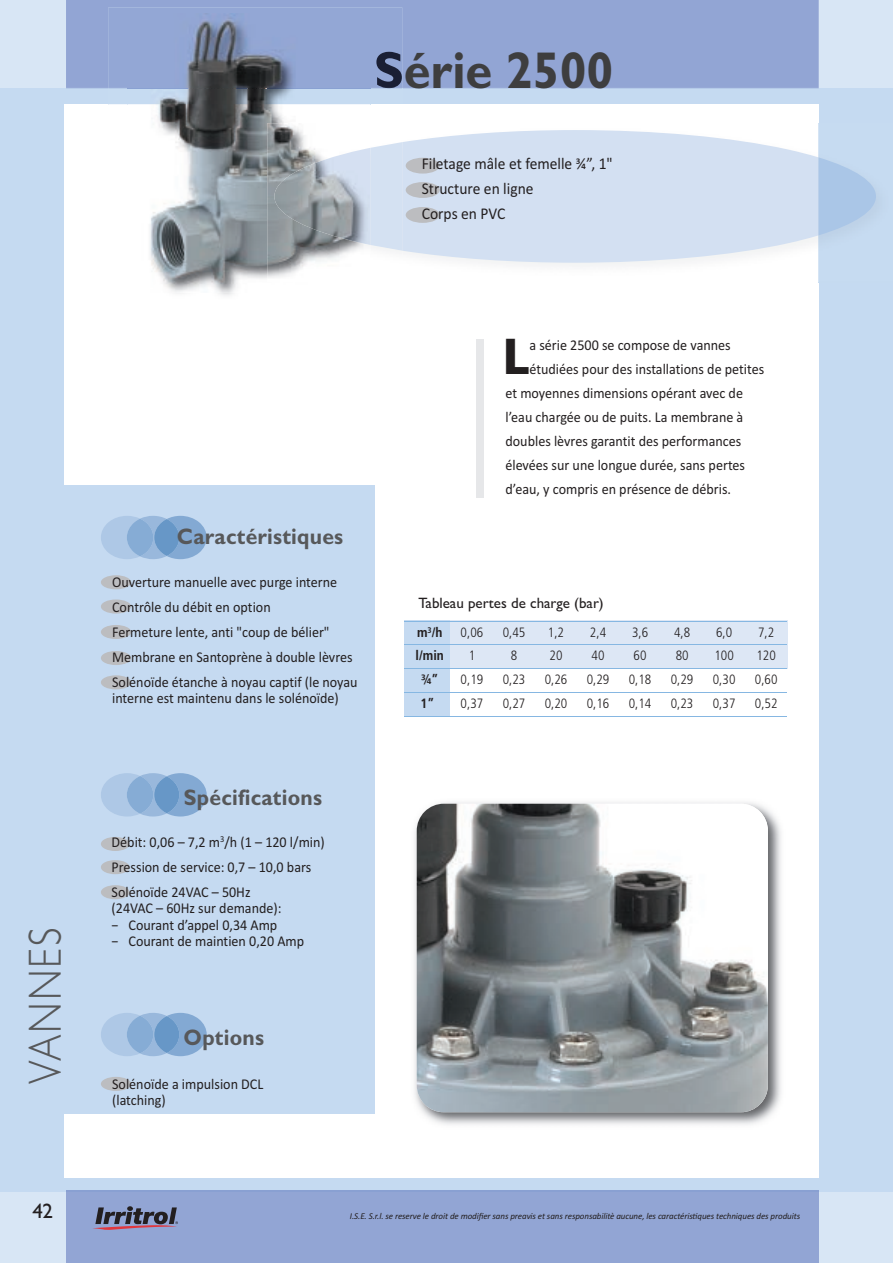
<style>
.page{position:relative;width:893px;height:1263px;background:#c5daf1}
.page>*{position:absolute;margin:0;border:0;box-sizing:border-box;transform-origin:0 0}
.t1{font:700 51.9px "Gill Sans";color:#3e3e3f;scale:.94 1}
.t2{font:900 50.4px "Frutiger";color:#231f20;scale:.94 1}
.t3{font:300 46.65px "Gill Sans";letter-spacing:.05em;color:#57585a;scale:.85 1}
.t4{font:700 22.5px "Gill Sans";letter-spacing:.01em;color:#57585a;scale:.94 1}
.t5{font:21px "Gill Sans";color:#231f20}
.t6{font:16.5px/25px "Calibri";color:#231f20;scale:.94 1}
.t7{font:15px/25px "Calibri";color:#231f20;scale:.94 1}
.t8{font:15px "Gill Sans";color:#231f20}
.t9{font:300 condensed 13.5px "Frutiger";color:#231f20}
.t10{font:700 condensed 13.5px "Frutiger";color:#231f20}
.t11{font:italic 9px "Calibri";letter-spacing:-.01em;color:#231f20}
</style>
<div class="page">
<div style="left:0;top:0;width:893px;height:88px;background:#d8e6f5"></div>
<div style="left:0;top:1192px;width:893px;height:71px;background:#d8e6f5"></div>
<hr style="left:66px;top:1191px;width:753px;height:1px;background:#89a0d2">
<div style="left:66px;top:1192px;width:753px;height:71px;background:#92a5d4"></div>
<hr style="left:402px;top:88px;width:417px;height:1px;background:#89a0d2">
<hr style="left:66px;top:88px;width:42px;height:1px;background:#89a0d2">
<div style="left:66px;top:0;width:753px;height:88px;background:#92a5d4"></div>
<div style="left:64px;top:104px;width:754px;height:1074px;background:#fff"></div>
<svg style="left:93px;top:1206px;width:85px;height:24px"></svg>
<div style="left:50px;top:485px;width:325px;height:629px;background:#c5daf1"></div>
<div style="left:101px;top:575px;width:30px;height:14px;background:#bcbdc0;border-radius:50%"></div>
<div style="left:101px;top:651px;width:30px;height:14px;background:#bcbdc0;border-radius:50%"></div>
<div style="left:101px;top:625px;width:30px;height:14px;background:#bcbdc0;border-radius:50%"></div>
<div style="left:101px;top:599px;width:30px;height:14px;background:#bcbdc0;border-radius:50%"></div>
<div style="left:101px;top:675px;width:30px;height:14px;background:#bcbdc0;border-radius:50%"></div>
<svg style="left:101px;top:516px;width:106px;height:43px;background:#94b5da"></svg>
<svg style="left:101px;top:773px;width:106px;height:43px;background:#94b5da"></svg>
<svg style="left:101px;top:1013px;width:106px;height:43px;background:#94b5da"></svg>
<div style="left:101px;top:885px;width:29px;height:14px;background:#bcbdc0;border-radius:50%"></div>
<div style="left:101px;top:837px;width:29px;height:14px;background:#bcbdc0;border-radius:50%"></div>
<div style="left:101px;top:860px;width:29px;height:14px;background:#bcbdc0;border-radius:50%"></div>
<div style="left:101px;top:1077px;width:30px;height:14px;background:#bcbdc0;border-radius:50%"></div>
<svg style="left:819px;top:158px;width:57px;height:77px"></svg>
<svg style="left:402px;top:130px;width:416px;height:133px;background:#d7e2f2"></svg>
<div style="left:476px;top:339px;width:8px;height:158px;background:#e6e7e9"></div>
<img style="left:159px;top:89px;width:133px;height:15px">
<img style="left:108px;top:7px;width:294px;height:82px">
<img style="left:376px;top:52px;width:26px;height:36px">
<img style="left:127px;top:14px;width:243px;height:75px">
<img style="left:127px;top:104px;width:243px;height:189px">
<img style="left:267px;top:123px;width:103px;height:159px">
<img style="left:274px;top:148px;width:96px;height:97px">
<div style="left:406px;top:158px;width:34px;height:16px;background:#bcbdc0;border-radius:50%"></div>
<div style="left:406px;top:182px;width:34px;height:16px;background:#bcbdc0;border-radius:50%"></div>
<div style="left:406px;top:207px;width:34px;height:16px;background:#bcbdc0;border-radius:50%"></div>
<img style="left:414px;top:802px;width:367px;height:323px">
<img style="left:417px;top:804px;width:351px;height:308px">
<div style="left:404px;top:621px;width:47px;height:24px;background:#c5daf1"></div>
<div style="left:451px;top:621px;width:42px;height:24px;background:#dde7f5"></div>
<div style="left:493px;top:621px;width:42px;height:24px;background:#dde7f5"></div>
<div style="left:535px;top:621px;width:42px;height:24px;background:#dde7f5"></div>
<div style="left:577px;top:621px;width:42px;height:24px;background:#dde7f5"></div>
<div style="left:619px;top:621px;width:42px;height:24px;background:#dde7f5"></div>
<div style="left:661px;top:621px;width:42px;height:24px;background:#dde7f5"></div>
<div style="left:703px;top:621px;width:42px;height:24px;background:#dde7f5"></div>
<div style="left:745px;top:621px;width:42px;height:24px;background:#dde7f5"></div>
<div style="left:404px;top:645px;width:47px;height:24px;background:#c5daf1"></div>
<div style="left:451px;top:645px;width:42px;height:24px;background:#dde7f5"></div>
<div style="left:493px;top:645px;width:42px;height:24px;background:#dde7f5"></div>
<div style="left:535px;top:645px;width:42px;height:24px;background:#dde7f5"></div>
<div style="left:577px;top:645px;width:42px;height:24px;background:#dde7f5"></div>
<div style="left:619px;top:645px;width:42px;height:24px;background:#dde7f5"></div>
<div style="left:661px;top:645px;width:42px;height:24px;background:#dde7f5"></div>
<div style="left:703px;top:645px;width:42px;height:24px;background:#dde7f5"></div>
<div style="left:745px;top:645px;width:42px;height:24px;background:#dde7f5"></div>
<div style="left:404px;top:669px;width:47px;height:24px;background:#c5daf1"></div>
<div style="left:404px;top:693px;width:47px;height:24px;background:#c5daf1"></div>
<hr style="left:404px;top:621px;width:383px;height:1px;background:#86b7e2">
<hr style="left:404px;top:645px;width:383px;height:1px;background:#86b7e2">
<hr style="left:404px;top:668px;width:383px;height:1px;background:#86b7e2">
<hr style="left:404px;top:692px;width:383px;height:1px;background:#86b7e2">
<hr style="left:404px;top:716px;width:383px;height:1px;background:#86b7e2">
<h3 class="t3" style="left:27px;top:1084px;width:186px;rotate:-90deg">VANNES</h3>
<h3 class="t5" style="left:32px;top:1198px;width:22px">42</h3>
<h1 class="t1" style="left:374px;top:50px;width:256px">Série 2500</h1>
<p class="t6" style="left:422px;top:151px;width:205px">Filetage mâle et femelle ¾”, 1"<br>Structure en ligne<br>Corps en PVC</p>
<h3 class="t4" style="left:177px;top:528px;width:178px">Caractéristiques</h3>
<p class="t7" style="left:112px;top:569px;width:263px">Ouverture manuelle avec purge interne Contrôle du débit en option<br>Fermeture lente, anti "coup de bélier" Membrane en Santoprène à double lèvres Solénoïde étanche à noyau captif (le noyau</p>
<p class="t7" style="left:112px;top:685px;width:243px">interne est maintenu dans le solénoïde)</p>
<h3 class="t4" style="left:184px;top:789px;width:148px">Spécifications</h3>
<p class="t7" style="left:112px;top:829px;width:228px">Débit: 0,06 – 7,2 m<sup>3</sup>/h (1 – 120 l/min)<br>Pression de service: 0,7 – 10,0 bars<br>Solénoïde 24VAC – 50Hz</p>
<p class="t7" style="left:112px;top:899px;width:206px;line-height:16.5px">(24VAC – 60Hz sur demande):<br>− Courant d’appel 0,34 Amp<br>− Courant de maintien 0,20 Amp</p>
<h3 class="t4" style="left:184px;top:1029px;width:87px">Options</h3>
<p class="t7" style="left:112px;top:1075px;width:162px;line-height:16.5px">Solénoïde a impulsion DCL (latching)</p>
<h2 class="t2" style="left:503px;top:336px;width:30px">L</h2>
<p class="t7" style="left:529px;top:333px;width:216px">a série 2500 se compose de vannes</p>
<p class="t7" style="left:529px;top:357px;width:251px">étudiées pour des installations de petites</p>
<p class="t7" style="left:505px;top:381px;width:254px">et moyennes dimensions opérant avec de</p>
<p class="t7" style="left:505px;top:405px;width:255px">l’eau chargée ou de puits. La membrane à</p>
<p class="t7" style="left:505px;top:429px;width:253px">doubles lèvres garantit des performances</p>
<p class="t7" style="left:505px;top:453px;width:256px">élevées sur une longue durée, sans pertes</p>
<p class="t7" style="left:505px;top:477px;width:242px">d’eau, y compris en présence de débris.</p>
<p class="t8" style="left:418px;top:594px;width:187px">Tableau pertes de charge (bar)</p>
<p class="t10" style="left:417px;top:626px;width:27px">m<sup>3</sup>/h</p>
<p class="t9" style="left:461px;top:626px;width:24px">0,06</p>
<p class="t9" style="left:503px;top:626px;width:24px">0,45</p>
<p class="t9" style="left:548px;top:626px;width:18px">1,2</p>
<p class="t9" style="left:590px;top:626px;width:18px">2,4</p>
<p class="t9" style="left:632px;top:626px;width:18px">3,6</p>
<p class="t9" style="left:674px;top:626px;width:18px">4,8</p>
<p class="t9" style="left:716px;top:626px;width:18px">6,0</p>
<p class="t9" style="left:758px;top:626px;width:18px">7,2</p>
<p class="t10" style="left:416px;top:650px;width:30px">l/min</p>
<p class="t9" style="left:469px;top:650px;width:8px">1</p>
<p class="t9" style="left:511px;top:650px;width:8px">8</p>
<p class="t9" style="left:550px;top:650px;width:14px">20</p>
<p class="t9" style="left:592px;top:650px;width:14px">40</p>
<p class="t9" style="left:634px;top:650px;width:14px">60</p>
<p class="t9" style="left:676px;top:650px;width:14px">80</p>
<p class="t9" style="left:714px;top:650px;width:21px">100</p>
<p class="t9" style="left:756px;top:650px;width:21px">120</p>
<p class="t10" style="left:421px;top:674px;width:19px">¾”</p>
<p class="t9" style="left:461px;top:674px;width:24px">0,19</p>
<p class="t9" style="left:503px;top:674px;width:24px">0,23</p>
<p class="t9" style="left:545px;top:674px;width:24px">0,26</p>
<p class="t9" style="left:587px;top:674px;width:24px">0,29</p>
<p class="t9" style="left:629px;top:674px;width:24px">0,18</p>
<p class="t9" style="left:671px;top:674px;width:24px">0,29</p>
<p class="t9" style="left:713px;top:674px;width:24px">0,30</p>
<p class="t9" style="left:755px;top:674px;width:24px">0,60</p>
<p class="t10" style="left:421px;top:698px;width:16px">1”</p>
<p class="t9" style="left:461px;top:698px;width:24px">0,37</p>
<p class="t9" style="left:503px;top:698px;width:24px">0,27</p>
<p class="t9" style="left:545px;top:698px;width:24px">0,20</p>
<p class="t9" style="left:587px;top:698px;width:24px">0,16</p>
<p class="t9" style="left:629px;top:698px;width:24px">0,14</p>
<p class="t9" style="left:671px;top:698px;width:24px">0,23</p>
<p class="t9" style="left:713px;top:698px;width:24px">0,37</p>
<p class="t9" style="left:755px;top:698px;width:24px">0,52</p>
<p class="t11" style="left:350px;top:1210px;width:452px">I.S.E. S.r.l. se reserve le droit de modifier sans preavis et sans responsabilitè aucune, les caractéristiques techniques des produits</p>
</div>
